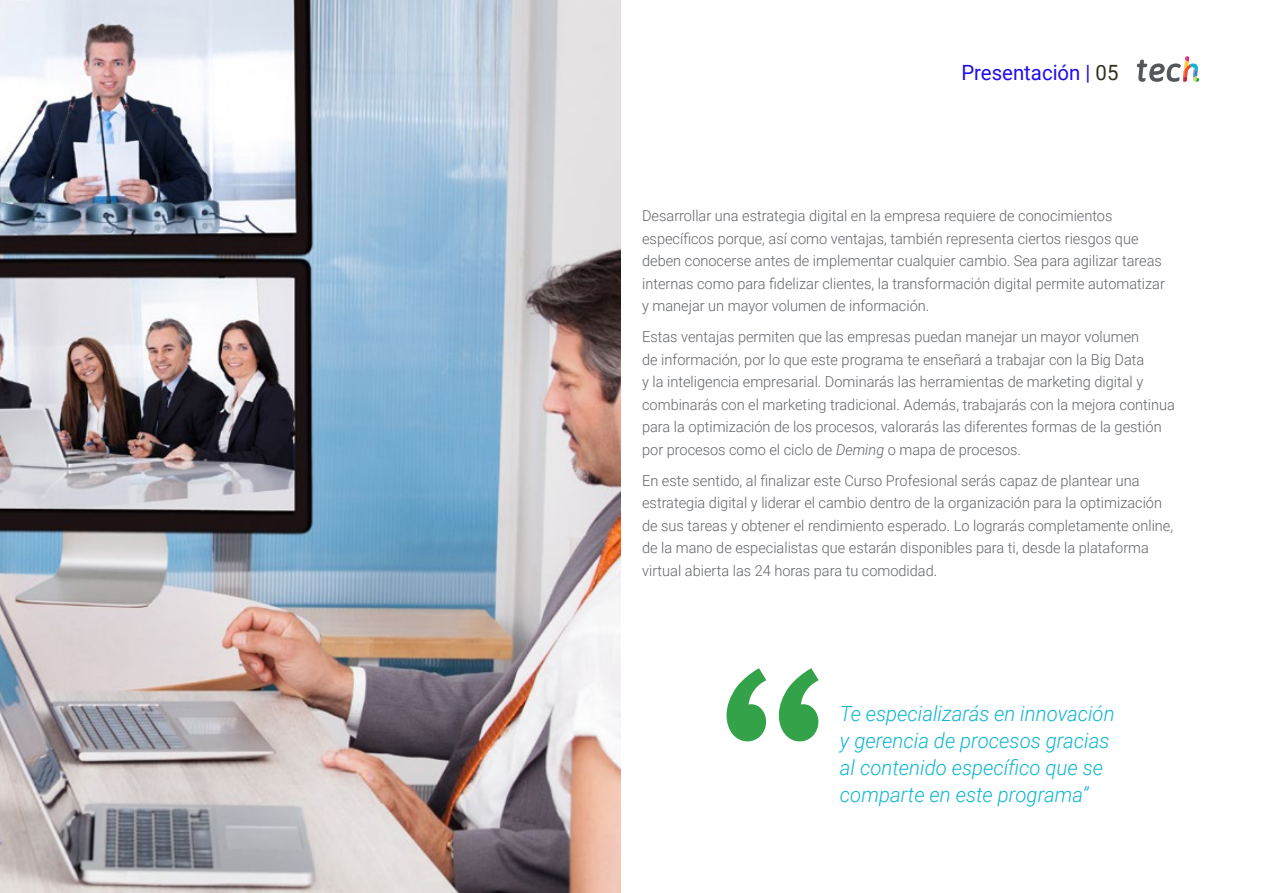
<style>
.page{position:relative;width:1263px;height:893px;background:#fff}
.page>*{position:absolute;margin:0;border:0;box-sizing:border-box;transform-origin:0 0}
.t1{font:italic 300 21px/27px "Roboto";color:#0fb6cf}
.t2{font:21px "Roboto";color:#1f0dec}
.t3{font:300 15px/22.5px "Roboto";color:#61646a}
.s1{color:#312e20}
.s2{font-style:italic}
</style>
<div class="page">
<svg style="left:726px;top:668px;width:93px;height:73px"></svg>
<img style="left:0;top:0;width:621px;height:893px">
<svg style="left:1137px;top:56px;width:62px;height:26px"></svg>
<h1 class="t2" style="left:961px;top:57px;width:159px">Presentación | <span class="s1">05</span></h1>
<p class="t3" style="left:642px;top:204px;width:524px">Desarrollar una estrategia digital en la empresa requiere de conocimientos específicos porque, así como ventajas, también representa ciertos riesgos que deben conocerse antes de implementar cualquier cambio. Sea para agilizar tareas internas como para fidelizar clientes, la transformación digital permite automatizar y manejar un mayor volumen de información.</p>
<p class="t3" style="left:642px;top:325px;width:534px">Estas ventajas permiten que las empresas puedan manejar un mayor volumen<br>de información, por lo que este programa te enseñará a trabajar con la Big Data<br>y la inteligencia empresarial. Dominarás las herramientas de marketing digital y combinarás con el marketing tradicional. Además, trabajarás con la mejora continua para la optimización de los procesos, valorarás las diferentes formas de la gestión por procesos como el ciclo de <span class="s2">Deming</span> o mapa de procesos.</p>
<p class="t3" style="left:642px;top:469px;width:533px">En este sentido, al finalizar este Curso Profesional serás capaz de plantear una estrategia digital y liderar el cambio dentro de la organización para la optimización de sus tareas y obtener el rendimiento esperado. Lo lograrás completamente online, de la mano de especialistas que estarán disponibles para ti, desde la plataforma virtual abierta las 24 horas para tu comodidad.</p>
<h1 class="t1" style="left:840px;top:699px;width:276px">Te especializarás en innovación y gerencia de procesos gracias al contenido específico que se comparte en este programa”</h1>
</div>
